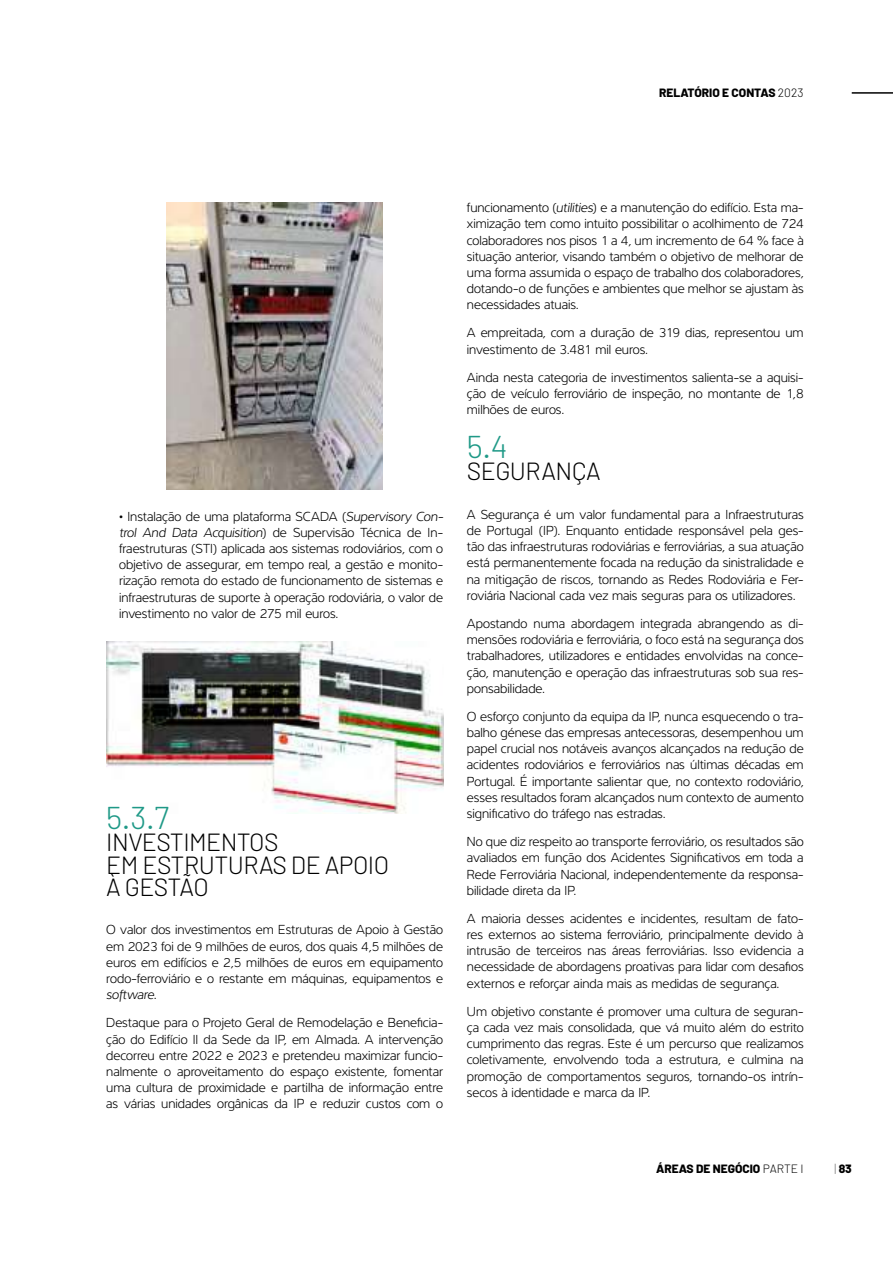
<style>
.page{position:relative;width:893px;height:1263px;background:#fff}
.page>*{position:absolute;margin:0;border:0;box-sizing:border-box;transform-origin:0 0}
.t1{font:300 31.5px "Barlow";color:#1f9987}
.t2{font:300 24.75px/22.5px "Barlow";letter-spacing:-.02em;color:#000}
.t3{font:300 13.5px/16.2px "Interval Pro";letter-spacing:-.005em;color:#000;text-align:justify}
.t4{font:800 12px "Barlow";color:#000}
.s1{font-weight:300}
.s2{font-style:italic}
.s3{font-weight:100}
</style>
<div class="page">
<img style="left:167px;top:203px;width:216px;height:287px">
<img style="left:106px;top:641px;width:337px;height:173px">
<hr style="left:852px;top:92px;width:41px;height:2px;background:#000">
<p class="t4" style="left:659px;top:83px;width:146px">RELATÓRIO E CONTAS <span class="s1">2023</span></p>
<p class="t3" style="left:119px;top:507px;width:326px">• Instalação de uma plataforma SCADA (<span class="s2">Supervisory Con&shy;trol And Data Acquisition</span>) de Supervisão Técnica de In&shy;fraestruturas (STI) aplicada aos sistemas rodoviários, com o objetivo de assegurar, em tempo real, a gestão e monito&shy;rização remota do estado de funcionamento de sistemas e infraestruturas de suporte à operação rodoviária, o valor de investimento no valor de 275 mil euros.</p>
<h1 class="t1" style="left:106px;top:798px;width:64px">5.3.7</h1>
<h2 class="t2" style="left:106px;top:830px;width:284px">INVESTIMENTOS<br>EM ESTRUTURAS DE APOIO<br>À GESTÃO</h2>
<p class="t3" style="left:106px;top:921px;width:338px">O valor dos investimentos em Estruturas de Apoio à Gestão em 2023 foi de 9 milhões de euros, dos quais 4,5 milhões de euros em edifícios e 2,5 milhões de euros em equipamento rodo-ferroviário e o restante em máquinas, equipamentos e <span class="s2">software</span>.</p>
<p class="t3" style="left:106px;top:1013px;width:338px">Destaque para o Projeto Geral de Remodelação e Beneficia&shy;ção do Edifício II da Sede da IP, em Almada. A intervenção decorreu entre 2022 e 2023 e pretendeu maximizar funcio&shy;nalmente o aproveitamento do espaço existente, fomentar uma cultura de proximidade e partilha de informação entre as várias unidades orgânicas da IP e reduzir custos com o</p>
<p class="t3" style="left:467px;top:198px;width:338px">funcionamento (<span class="s2">utilities</span>) e a manutenção do edifício. Esta ma&shy;ximização tem como intuito possibilitar o acolhimento de 724 colaboradores nos pisos 1 a 4, um incremento de 64 % face à situação anterior, visando também o objetivo de melhorar de uma forma assumida o espaço de trabalho dos colaboradores, dotando-o de funções e ambientes que melhor se ajustam às necessidades atuais.</p>
<p class="t3" style="left:467px;top:324px;width:338px">A empreitada, com a duração de 319 dias, representou um investimento de 3.481 mil euros.</p>
<p class="t3" style="left:467px;top:368px;width:338px">Ainda nesta categoria de investimentos salienta-se a aquisi&shy;ção de veículo ferroviário de inspeção, no montante de 1,8 milhões de euros.</p>
<h1 class="t1" style="left:467px;top:427px;width:42px">5.4</h1>
<h2 class="t2" style="left:467px;top:460px;width:135px">SEGURANÇA</h2>
<p class="t3" style="left:467px;top:505px;width:338px">A Segurança é um valor fundamental para a Infraestruturas de Portugal (IP). Enquanto entidade responsável pela ges&shy;tão das infraestruturas rodoviárias e ferroviárias, a sua atuação está permanentemente focada na redução da sinistralidade e na mitigação de riscos, tornando as Redes Rodoviária e Fer&shy;roviária Nacional cada vez mais seguras para os utilizadores.</p>
<p class="t3" style="left:467px;top:614px;width:338px">Apostando numa abordagem integrada abrangendo as di&shy;mensões rodoviária e ferroviária, o foco está na segurança dos trabalhadores, utilizadores e entidades envolvidas na conce&shy;ção, manutenção e operação das infraestruturas sob sua res&shy;ponsabilidade.</p>
<p class="t3" style="left:467px;top:707px;width:338px">O esforço conjunto da equipa da IP, nunca esquecendo o tra&shy;balho génese das empresas antecessoras, desempenhou um papel crucial nos notáveis avanços alcançados na redução de acidentes rodoviários e ferroviários nas últimas décadas em Portugal. É importante salientar que, no contexto rodoviário, esses resultados foram alcançados num contexto de aumento significativo do tráfego nas estradas.</p>
<p class="t3" style="left:467px;top:832px;width:338px">No que diz respeito ao transporte ferroviário, os resultados são avaliados em função dos Acidentes Significativos em toda a Rede Ferroviária Nacional, independentemente da responsa&shy;bilidade direta da IP.</p>
<p class="t3" style="left:467px;top:909px;width:338px">A maioria desses acidentes e incidentes, resultam de fato&shy;res externos ao sistema ferroviário, principalmente devido à intrusão de terceiros nas áreas ferroviárias. Isso evidencia a necessidade de abordagens proativas para lidar com desafios externos e reforçar ainda mais as medidas de segurança.</p>
<p class="t3" style="left:467px;top:1002px;width:338px">Um objetivo constante é promover uma cultura de seguran&shy;ça cada vez mais consolidada, que vá muito além do estrito cumprimento das regras. Este é um percurso que realizamos coletivamente, envolvendo toda a estrutura, e culmina na promoção de comportamentos seguros, tornando-os intrín&shy;secos à identidade e marca da IP.</p>
<p class="t4" style="left:656px;top:1160px;width:149px">ÁREAS DE NEGÓCIO <span class="s1">PARTE I</span></p>
<p class="t4" style="left:834px;top:1160px;width:19px"><span class="s3">|</span> 83</p>
</div>
